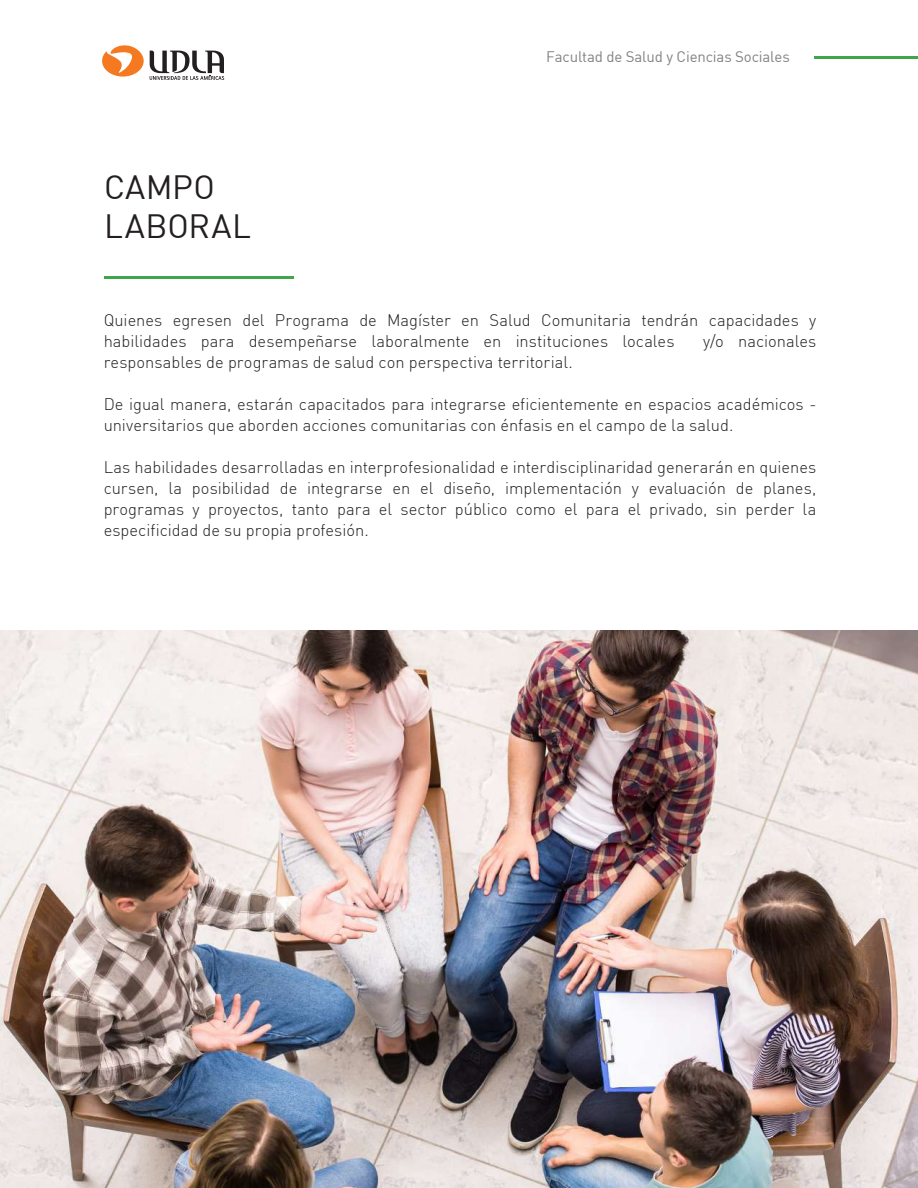
<style>
.page{position:relative;width:918px;height:1188px;background:#fff}
.page>*{position:absolute;margin:0;border:0;box-sizing:border-box;transform-origin:0 0}
.t1{font:33px/39.6px "DIN";letter-spacing:.015em;color:#231f20}
.t2{font:300 16.5px/21px "DIN";color:#231f20}
.t3{font:15px "DIN";letter-spacing:-.01em;color:#808285}
</style>
<div class="page">
<img style="left:0;top:631px;width:917px;height:557px">
<svg style="left:102px;top:45px;width:42px;height:32px"></svg>
<svg style="left:150px;top:51px;width:74px;height:29px"></svg>
<hr style="left:104px;top:276px;width:189px;height:3px;background:#3fa64c">
<hr style="left:814px;top:56px;width:104px;height:2px;background:#3fa64c">
<h1 class="t1" style="left:104px;top:166px;width:148px">CAMPO<br>LABORAL</h1>
<p class="t3" style="left:546px;top:48px;width:245px">Facultad de Salud y Ciencias Sociales</p>
<p class="t2" style="left:104px;top:310px;width:714px">Quienes egresen del Programa de Magíster en Salud Comunitaria tendrán capacidades y habilidades para desempeñarse laboralmente en instituciones locales</p>
<p class="t2" style="left:703px;top:331px;width:115px">y/o nacionales</p>
<p class="t2" style="left:104px;top:352px;width:471px">responsables de programas de salud con perspectiva territorial.</p>
<p class="t2" style="left:104px;top:394px;width:714px">De igual manera, estarán capacitados para integrarse eficientemente en espacios académicos - universitarios que aborden acciones comunitarias con énfasis en el campo de la salud.</p>
<p class="t2" style="left:104px;top:457px;width:714px;text-align:justify">Las habilidades desarrolladas en interprofesionalidad e interdisciplinaridad generarán en quienes cursen, la posibilidad de integrarse en el diseño, implementación y evaluación de planes, programas y proyectos, tanto para el sector público como el para el privado, sin perder la especificidad de su propia profesión.</p>
</div>
